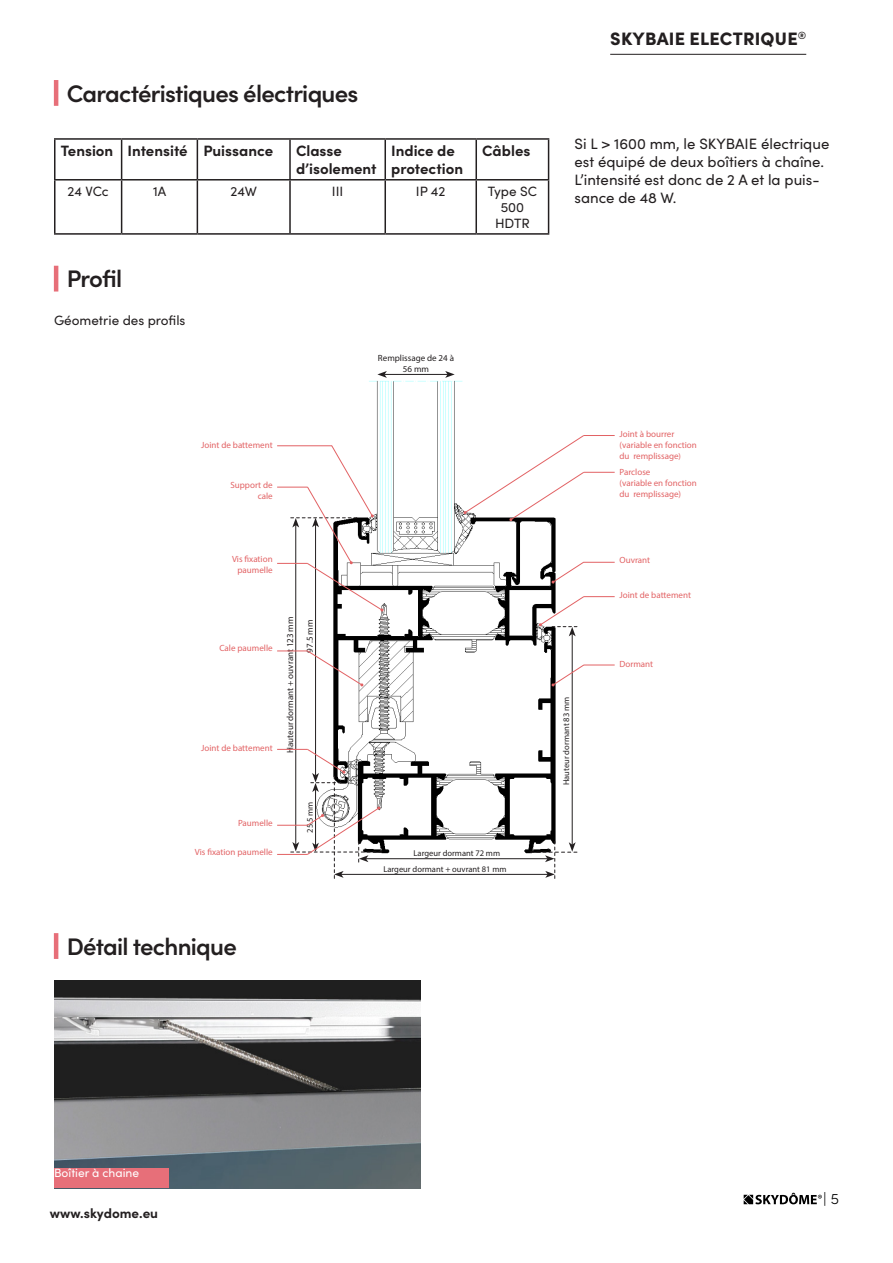
<style>
.page{position:relative;width:893px;height:1263px;background:#fff}
.page>*{position:absolute;margin:0;border:0;box-sizing:border-box;transform-origin:0 0}
._03_-_Titre_Désenfumage{font:600 24px "Sofia Pro";letter-spacing:-.03em;color:#231f20}
._01_-_Titre_produit{font:900 18px "Sofia Pro";letter-spacing:.01em;color:#231f20}
.t1{font:15px/18px "Sofia Pro";color:#231f20}
.t2{font:700 15px/18px "Sofia Pro";color:#231f20}
.t3{font:300 15px "Sofia Pro";color:#000}
.t4{font:13.5px/16.2px "Sofia Pro";color:#231f20;text-align:center}
._04_-_Sous_titre{font:700 13.5px "Sofia Pro";color:#231f20}
.t5{font:12px "Sofia Pro";color:#fff}
.t6{font:9px/10.8px "Myriad Pro";color:#e26264;text-align:right}
.t7{font:9px/10.8px "Myriad Pro";color:#231f20;text-align:center}
.t8{font:8.55px "Myriad Pro";color:#231f20}
.s1{font-size:8.55px}
</style>
<div class="page">
<hr style="left:54px;top:80px;width:4px;height:26px;background:#e76f79">
<hr style="left:54px;top:138px;width:68px;height:2px;background:#231f20">
<hr style="left:54px;top:140px;width:2px;height:39px;background:#231f20">
<hr style="left:122px;top:138px;width:75px;height:2px;background:#231f20">
<hr style="left:121px;top:140px;width:1px;height:39px;background:#231f20">
<hr style="left:197px;top:138px;width:93px;height:2px;background:#231f20">
<hr style="left:197px;top:140px;width:1px;height:39px;background:#231f20">
<hr style="left:290px;top:138px;width:95px;height:2px;background:#231f20">
<hr style="left:289px;top:140px;width:2px;height:39px;background:#231f20">
<hr style="left:385px;top:138px;width:91px;height:2px;background:#231f20">
<hr style="left:384px;top:140px;width:2px;height:39px;background:#231f20">
<hr style="left:476px;top:138px;width:73px;height:2px;background:#231f20">
<hr style="left:475px;top:140px;width:2px;height:39px;background:#231f20">
<hr style="left:548px;top:140px;width:1px;height:39px;background:#231f20">
<hr style="left:54px;top:179px;width:68px;height:2px;background:#231f20">
<hr style="left:54px;top:181px;width:2px;height:52px;background:#231f20">
<hr style="left:122px;top:179px;width:75px;height:2px;background:#231f20">
<hr style="left:121px;top:181px;width:1px;height:52px;background:#231f20">
<hr style="left:197px;top:179px;width:93px;height:2px;background:#231f20">
<hr style="left:197px;top:181px;width:1px;height:52px;background:#231f20">
<hr style="left:290px;top:179px;width:95px;height:2px;background:#231f20">
<hr style="left:289px;top:181px;width:2px;height:52px;background:#231f20">
<hr style="left:385px;top:179px;width:91px;height:2px;background:#231f20">
<hr style="left:384px;top:181px;width:2px;height:52px;background:#231f20">
<hr style="left:476px;top:179px;width:73px;height:2px;background:#231f20">
<hr style="left:475px;top:181px;width:2px;height:52px;background:#231f20">
<hr style="left:548px;top:181px;width:1px;height:52px;background:#231f20">
<hr style="left:54px;top:233px;width:68px;height:2px;background:#231f20">
<hr style="left:122px;top:233px;width:75px;height:2px;background:#231f20">
<hr style="left:197px;top:233px;width:93px;height:2px;background:#231f20">
<hr style="left:290px;top:233px;width:95px;height:2px;background:#231f20">
<hr style="left:385px;top:233px;width:91px;height:2px;background:#231f20">
<hr style="left:476px;top:233px;width:73px;height:2px;background:#231f20">
<hr style="left:54px;top:266px;width:4px;height:25px;background:#e76f79">
<img style="left:316px;top:380px;width:240px;height:480px">
<hr style="left:315px;top:525px;width:1px;height:250px;background:#231f20">
<hr style="left:366px;top:858px;width:181px;height:1px;background:#231f20">
<hr style="left:341px;top:874px;width:207px;height:1px;background:#231f20">
<hr style="left:384px;top:374px;width:64px;height:1px;background:#231f20">
<svg style="left:377px;top:371px;width:10px;height:7px"></svg>
<svg style="left:445px;top:371px;width:10px;height:7px"></svg>
<hr style="left:295px;top:525px;width:1px;height:319px;background:#231f20">
<hr style="left:572px;top:634px;width:1px;height:211px;background:#231f20">
<svg style="left:530px;top:841px;width:47px;height:37px"></svg>
<hr style="left:277px;top:445px;width:55px;height:1px;background:#e26264">
<hr style="left:584px;top:435px;width:31px;height:1px;background:#e26264">
<svg style="left:463px;top:434px;width:122px;height:87px"></svg>
<hr style="left:584px;top:472px;width:31px;height:1px;background:#e26264">
<svg style="left:551px;top:561px;width:34px;height:23px"></svg>
<hr style="left:584px;top:562px;width:31px;height:1px;background:#e26264">
<svg style="left:539px;top:595px;width:46px;height:41px"></svg>
<hr style="left:584px;top:596px;width:31px;height:1px;background:#e26264">
<svg style="left:551px;top:664px;width:34px;height:23px"></svg>
<hr style="left:584px;top:665px;width:31px;height:1px;background:#e26264">
<hr style="left:277px;top:487px;width:30px;height:1px;background:#e26264">
<hr style="left:277px;top:563px;width:30px;height:1px;background:#e26264">
<svg style="left:291px;top:445px;width:93px;height:167px"></svg>
<svg style="left:306px;top:650px;width:58px;height:37px"></svg>
<hr style="left:277px;top:650px;width:30px;height:1px;background:#e26264">
<hr style="left:277px;top:749px;width:30px;height:1px;background:#e26264">
<hr style="left:277px;top:825px;width:30px;height:1px;background:#e26264">
<svg style="left:291px;top:748px;width:91px;height:130px"></svg>
<hr style="left:277px;top:854px;width:30px;height:1px;background:#e26264">
<hr style="left:54px;top:933px;width:4px;height:26px;background:#e76f79">
<hr style="left:610px;top:54px;width:196px;height:1px;background:#231f20">
<svg style="left:744px;top:1193px;width:78px;height:11px"></svg>
<img style="left:54px;top:980px;width:367px;height:208px">
<div style="left:54px;top:1168px;width:114px;height:20px;background:#e76f79"></div>
<p class="_03_-_Titre_Désenfumage" style="left:67px;top:75px;width:293px">Caractéristiques électriques</p>
<p class="t2" style="left:61px;top:140px;width:54px">Tension</p>
<p class="t2" style="left:128px;top:140px;width:62px">Intensité</p>
<p class="t2" style="left:203px;top:140px;width:71px">Puissance</p>
<p class="t2" style="left:296px;top:140px;width:82px">Classe d’isolement</p>
<p class="t2" style="left:391px;top:140px;width:73px">Indice de protection</p>
<p class="t2" style="left:482px;top:140px;width:50px">Câbles</p>
<p class="t4" style="left:68px;top:182px;width:43px">24 VCc</p>
<p class="t4" style="left:153px;top:182px;width:15px">1A</p>
<p class="t4" style="left:231px;top:182px;width:28px">24W</p>
<p class="t4" style="left:332px;top:182px;width:13px">III</p>
<p class="t4" style="left:416px;top:182px;width:31px">IP 42</p>
<p class="t4" style="left:488px;top:182px;width:51px">Type SC<br>500</p>
<p class="t4" style="left:495px;top:214px;width:36px">HDTR</p>
<p class="_03_-_Titre_Désenfumage" style="left:67px;top:261px;width:57px">Profil</p>
<p class="t4" style="left:54px;top:311px;width:133px">Géometrie des profils</p>
<p class="t6" style="left:201px;top:440px;width:73px">Joint de battement</p>
<p class="t6" style="left:230px;top:480px;width:44px">Support de cale</p>
<p class="t6" style="left:232px;top:554px;width:42px">Vis fixation paumelle</p>
<p class="t6" style="left:219px;top:643px;width:55px">Cale paumelle</p>
<p class="t6" style="left:201px;top:743px;width:73px">Joint de battement</p>
<p class="t7" style="left:284px;top:753px;width:138px;rotate:-90deg">Hauteur dormant + ouvrant 123 mm</p>
<p class="t7" style="left:304px;top:652px;width:34px;rotate:-90deg">97.5 mm</p>
<p class="t6" style="left:238px;top:817px;width:36px">Paumelle</p>
<p class="t6" style="left:195px;top:846px;width:79px">Vis fixation paumelle</p>
<p class="t8" style="left:305px;top:832px;width:32px;rotate:-90deg">25.5 mm</p>
<p class="_03_-_Titre_Désenfumage" style="left:67px;top:928px;width:172px">Détail technique</p>
<p class="t7" style="left:378px;top:353px;width:78px">Remplissage de 24 à<br>56 mm</p>
<p class="t8" style="left:414px;top:848px;width:88px">Largeur dormant 72 mm</p>
<p class="t8" style="left:383px;top:864px;width:125px">Largeur dormant + ouvrant 81 mm</p>
<p class="_01_-_Titre_produit" style="left:610px;top:25px;width:198px">SKYBAIE ELECTRIQUE<sup>®</sup></p>
<p class="t1" style="left:574px;top:134px;width:256px">Si L &gt; 1600 mm, le SKYBAIE électrique est équipé de deux boîtiers à chaîne.</p>
<p class="t1" style="left:574px;top:170px;width:247px">L’intensité est donc de 2 A et la puis&shy;sance de 48 W.</p>
<p class="t6" style="left:619px;top:429px;width:56px">Joint à bourrer</p>
<p class="t6" style="left:619px;top:440px;width:79px">(variable en fonction</p>
<p class="t6" style="left:619px;top:450px;width:63px">du remplissage<span class="s1">)</span></p>
<p class="t6" style="left:619px;top:467px;width:32px">Parclose</p>
<p class="t6" style="left:619px;top:477px;width:79px">(variable en fonction</p>
<p class="t6" style="left:619px;top:488px;width:63px">du remplissage)</p>
<p class="t6" style="left:619px;top:554px;width:32px">Ouvrant</p>
<p class="t6" style="left:619px;top:589px;width:73px">Joint de battement</p>
<p class="t8" style="left:561px;top:785px;width:90px;rotate:-90deg">Hauteur dormant 83 mm</p>
<p class="t6" style="left:619px;top:658px;width:35px">Dormant</p>
<p class="t5" style="left:54px;top:1164px;width:87px">Boîtier à chaine</p>
<p class="_04_-_Sous_titre" style="left:50px;top:1203px;width:110px">www.skydome.eu</p>
<p class="t3" style="left:823px;top:1188px;width:17px">| 5</p>
</div>
